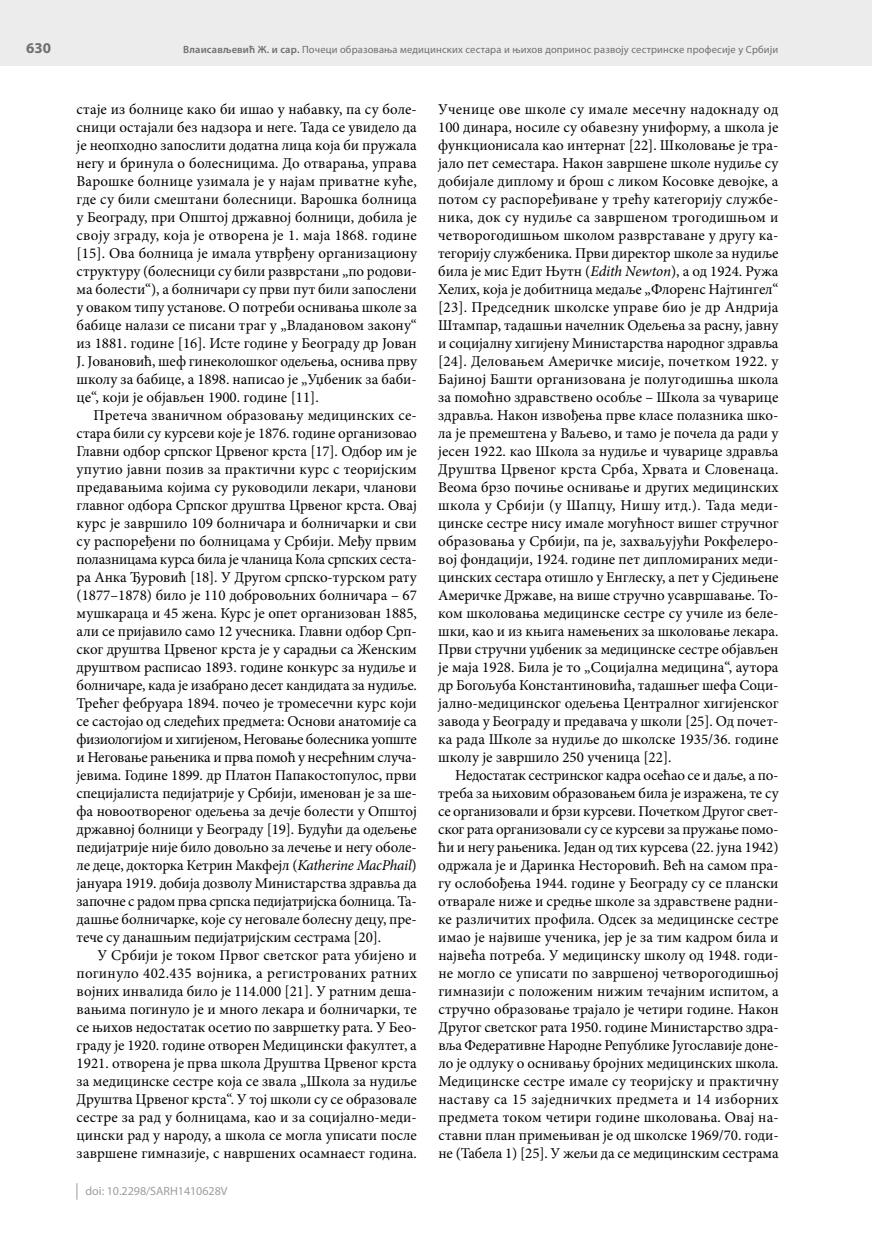
<style>
.page{position:relative;width:872px;height:1234px;background:#fff}
.page>*{position:absolute;margin:0;border:0;box-sizing:border-box;transform-origin:0 0}
.t1{font:15px/18px "Minion Pro";color:#000}
.t2{font:700 15px "Myriad Pro";color:#6f6f6e}
.t3{font:12px "Myriad Pro";color:#9c9d9d}
.t4{font:10.5px "Myriad Pro";letter-spacing:.015em;color:#6f6f6e}
.s1{font-weight:600}
.s2{font-style:italic}
</style>
<div class="page">
<div style="left:0;top:0;width:872px;height:66px;background:#ececed"></div>
<svg style="left:77px;top:1183px;width:1px;height:16px"></svg>
<p class="t2" style="left:26px;top:38px;width:26px">630</p>
<p class="t4" style="left:183px;top:43px;width:596px"><span class="s1">Влаисављевић Ж. и сар.</span> Почеци образовања медицинских сестара и њихов допринос развоју сестринске професије у Србији</p>
<p class="t1" style="left:77px;top:100px;width:342px;text-align:justify">стаје из болнице како би ишао у набавку, па су боле&shy;сници остајали без надзора и неге. Тада се увидело да је неопходно запослити додатна лица која би пружала негу и бринула о болесницима. До отварања, управа Варошке болнице узимала је у најам приватне куће, где су били смештани болесници. Варошка болница у Београду, при Општој државној болници, добила је своју зграду, која је отворена је 1. маја 1868. године [15]. Ова болница је имала утврђену организациону структуру (болесници су били разврстани „по родови&shy;ма болести“), а болничари су први пут били запослени у оваком типу установе. О потреби оснивања школе за бабице налази се писани траг у „Владановом закону“ из 1881. године [16]. Исте године у Београду др Јован Ј. Јовановић, шеф гинеколошког одељења, оснива прву школу за бабице, а 1898. написао је „Уџбеник за баби&shy;це“, који је објављен 1900. године [11].</p>
<p class="t1" style="left:77px;top:406px;width:342px;text-indent:17px">Претеча званичном образовању медицинских се&shy;стара били су курсеви које је 1876. године организовао Главни одбор српског Црвеног крста [17]. Одбор им је упутио јавни позив за практични курс с теоријским предавањима којима су руководили лекари, чланови главног одбора Српског друштва Црвеног крста. Овај курс је завршило 109 болничара и болничарки и сви су распоређени по болницама у Србији. Међу првим полазницама курса била је чланица Кола српских сеста&shy;ра Анка Ђуровић [18]. У Другом српско-турском рату (1877–1878) било је 110 добровољних болничара – 67 мушкараца и 45 жена. Курс је опет организован 1885, али се пријавило само 12 учесника. Главни одбор Срп&shy;ског друштва Црвеног крста је у сарадњи са Женским друштвом расписао 1893. године конкурс за нудиље и болничаре, када је изабрано десет кандидата за нудиље.<br>Трећег фебруара 1894. почео је тромесечни курс који се састојао од следећих предмета: Основи анатомије са физиологијом и хигијеном, Неговање болесника уопште и Неговање рањеника и прва помоћ у несрећним случа&shy;јевима. Године 1899. др Платон Папакостопулос, први специјалиста педијатрије у Србији, именован је за ше&shy;фа новоотвореног одељења за дечје болести у Општој државној болници у Београду [19]. Будући да одељење педијатрије није било довољно за лечење и негу оболе&shy;ле деце, докторка Кетрин Макфејл (<span class="s2">Katherine MacPhail</span>) јануара 1919. добија дозволу Министарства здравља да започне с радом прва српска педијатријска болница. Та&shy;дашње болничарке, које су неговале болесну децу, пре&shy;тече су данашњим педијатријским сестрама [20].</p>
<p class="t1" style="left:77px;top:946px;width:342px;text-align:justify;text-indent:21px">У Србији је током Првог светског рата убијено и погинуло 402.435 војника, а регистрованих ратних војних инвалида било је 114.000 [21]. У ратним деша&shy;вањима погинуло је и много лекара и болничарки, те се њихов недостатак осетио по завршетку рата. У Бео&shy;граду је 1920. године отворен Медицински факултет, а 1921. отворена је прва школа Друштва Црвеног крста за медицинске сестре која се звала „Школа за нудиље Друштва Црвеног крста“. У тој школи су се образовале сестре за рад у болницама, као и за социјално-меди&shy;цински рад у народу, а школа се могла уписати после завршене гимназије, с навршених осамнаест година.</p>
<p class="t3" style="left:86px;top:1183px;width:144px">doi: 10.2298/SARH1410628V</p>
<p class="t1" style="left:438px;top:100px;width:342px">Ученице ове школе су имале месечну надокнаду од 100 динара, носиле су обавезну униформу, а школа је функционисала као интернат [22]. Школовање је тра&shy;јало пет семестара. Након завршене школе нудиље су добијале диплому и брош с ликом Косовке девојке, а потом су распоређиване у трећу категорију службе&shy;ника, док су нудиље са завршеном трогодишњом и четворогодишњом школом разврставане у другу ка&shy;тегорију службеника. Први директор школе за нудиље била је мис Едит Њутн (<span class="s2">Edith Newton</span>), а од 1924. Ружа Хелих, која је добитница медаље „Флоренс Најтингел“ [23]. Председник школске управе био је др Андрија Штампар, тадашњи начелник Одељења за расну, јавну и социјалну хигијену Министарства народног здравља [24]. Деловањем Америчке мисије, почетком 1922. у Бајиној Башти организована је полугодишња школа за помоћно здравствено особље – Школа за чуварице здравља. Након извођења прве класе полазника шко&shy;ла је премештена у Ваљево, и тамо је почела да ради у јесен 1922. као Школа за нудиље и чуварице здравља Друштва Црвеног крста Срба, Хрвата и Словенаца.<br>Веома брзо почиње оснивање и других медицинских школа у Србији (у Шапцу, Нишу итд.). Тада меди&shy;цинске сестре нису имале могућност вишег стручног образовања у Србији, па је, захваљујући Рокфелеро&shy;вој фондацији, 1924. године пет дипломираних меди&shy;цинских сестара отишло у Енглеску, а пет у Сједињене Америчке Државе, на више стручно усавршавање. То&shy;ком школовања медицинске сестре су училе из беле&shy;шки, као и из књига намењених за школовање лекара.<br>Први стручни уџбеник за медицинске сестре објављен је маја 1928. Била је то „Социјална медицина“, аутора др Богољуба Константиновића, тадашњег шефа Соци&shy;јално-медицинског одељења Централног хигијенског завода у Београду и предавача у школи [25]. Од почет&shy;ка рада Школе за нудиље до школске 1935/36. године школу је завршило 250 ученица [22].</p>
<p class="t1" style="left:438px;top:766px;width:342px;text-indent:17px">Недостатак сестринског кадра осећао се и даље, а по&shy;треба за њиховим образовањем била је изражена, те су се организовали и брзи курсеви. Почетком Другог свет&shy;ског рата организовали су се курсеви за пружање помо&shy;ћи и негу рањеника. Један од тих курсева (22. јуна 1942) одржала је и Даринка Несторовић. Већ на самом пра&shy;гу ослобођења 1944. године у Београду су се плански отварале ниже и средње школе за здравствене радни&shy;ке различитих профила. Одсек за медицинске сестре имао је највише ученика, јер је за тим кадром била и највећа потреба. У медицинску школу од 1948. годи&shy;не могло се уписати по завршеној четворогодишњој гимназији с положеним нижим течајним испитом, а стручно образовање трајало је четири године. Након Другог светског рата 1950. године Министарство здра&shy;вља Федеративне Народне Републике Југославије доне&shy;ло је одлуку о оснивању бројних медицинских школа.<br>Медицинске сестре имале су теоријску и практичну наставу са 15 заједничких предмета и 14 изборних предмета током четири године школовања. Овај на&shy;ставни план примењиван је од школске 1969/70. годи&shy;не (Табела 1) [25]. У жељи да се медицинским сестрама</p>
</div>
